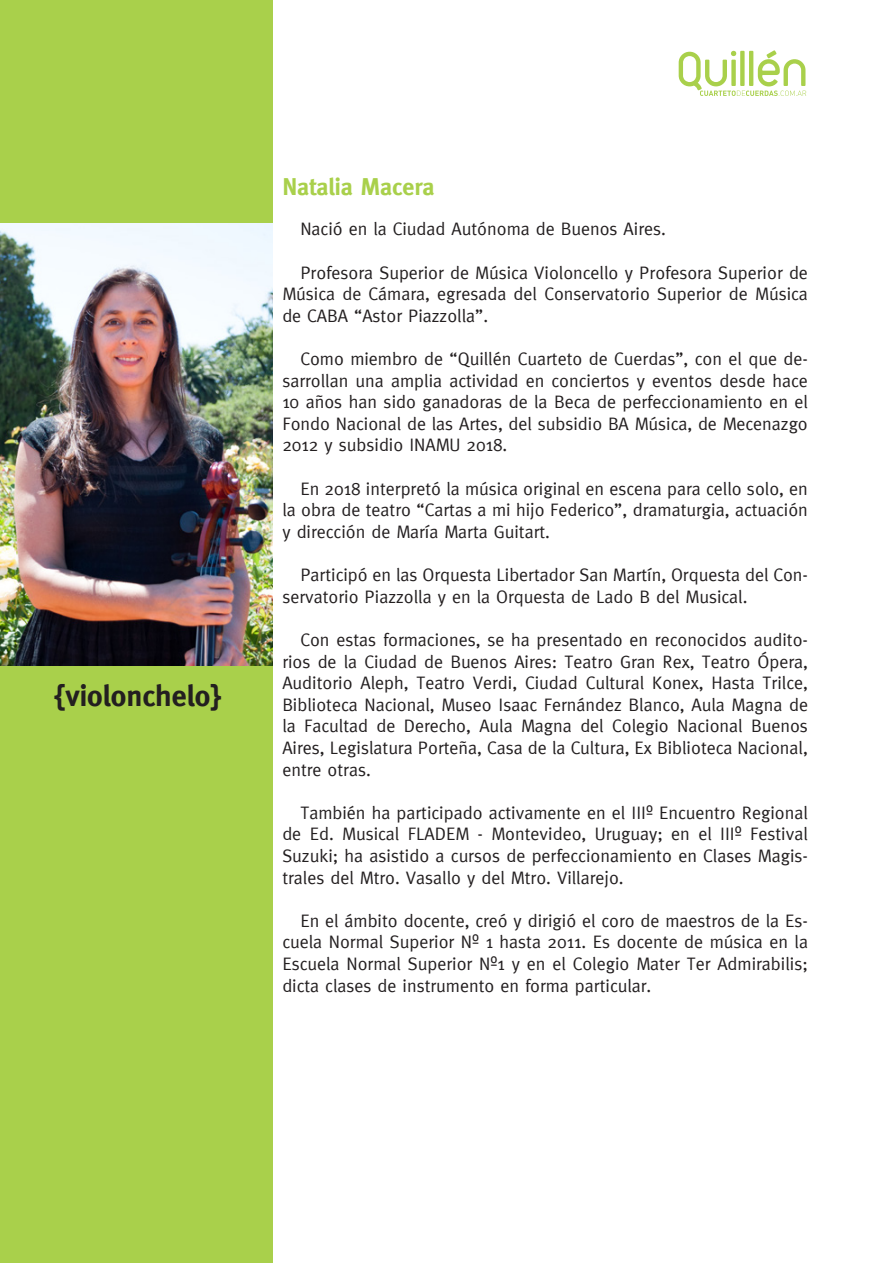
<style>
.page{position:relative;width:893px;height:1263px;background:#fff}
.page>*{position:absolute;margin:0;border:0;box-sizing:border-box;transform-origin:0 0}
.titulo{font:700 30px "Meta";color:#231f20}
.nombres{font:700 24px "Meta";color:#a9d04b}
.estilo1{font:18px/21.6px "Meta";color:#231f20;text-align:justify}
</style>
<div class="page">
<svg style="left:679px;top:50px;width:127px;height:46px"></svg>
<div style="left:0;top:0;width:272px;height:1263px;background:#a9d04b"></div>
<img style="left:0;top:223px;width:272px;height:442px">
<p class="titulo" style="left:54px;top:678px;width:169px">{violonchelo}</p>
<p class="nombres" style="left:282px;top:173px;width:154px">Natalia Macera</p>
<p class="estilo1" style="left:300px;top:218px;width:367px">Nació en la Ciudad Autónoma de Buenos Aires.</p>
<p class="estilo1" style="left:282px;top:261px;width:527px;text-indent:18px">Profesora Superior de Música Violoncello y Profesora Superior de Música de Cámara, egresada del Conservatorio Superior de Música de CABA “Astor Piazzolla”.</p>
<p class="estilo1" style="left:282px;top:348px;width:527px;text-indent:18px">Como miembro de “Quillén Cuarteto de Cuerdas”, con el que de&shy;sarrollan una amplia actividad en conciertos y eventos desde hace 10 años han sido ganadoras de la Beca de perfeccionamiento en el Fondo Nacional de las Artes, del subsidio BA Música, de Mecenazgo 2012 y subsidio INAMU 2018.</p>
<p class="estilo1" style="left:282px;top:477px;width:527px;text-indent:18px">En 2018 interpretó la música original en escena para cello solo, en la obra de teatro “Cartas a mi hijo Federico”, dramaturgia, actuación y dirección de María Marta Guitart.</p>
<p class="estilo1" style="left:282px;top:564px;width:527px;text-indent:18px">Participó en las Orquesta Libertador San Martín, Orquesta del Con&shy;servatorio Piazzolla y en la Orquesta de Lado B del Musical.</p>
<p class="estilo1" style="left:282px;top:629px;width:527px;text-indent:18px">Con estas formaciones, se ha presentado en reconocidos audito&shy;rios de la Ciudad de Buenos Aires: Teatro Gran Rex, Teatro Ópera, Auditorio Aleph, Teatro Verdi, Ciudad Cultural Konex, Hasta Trilce, Biblioteca Nacional, Museo Isaac Fernández Blanco, Aula Magna de la Facultad de Derecho, Aula Magna del Colegio Nacional Buenos Aires, Legislatura Porteña, Casa de la Cultura, Ex Biblioteca Nacional, entre otras.</p>
<p class="estilo1" style="left:282px;top:801px;width:527px;text-indent:18px">También ha participado activamente en el IIIº Encuentro Regional de Ed. Musical FLADEM - Montevideo, Uruguay; en el IIIº Festival Suzuki; ha asistido a cursos de perfeccionamiento en Clases Magis&shy;trales del Mtro. Vasallo y del Mtro. Villarejo.</p>
<p class="estilo1" style="left:282px;top:909px;width:527px;text-indent:18px">En el ámbito docente, creó y dirigió el coro de maestros de la Es&shy;cuela Normal Superior Nº 1 hasta 2011. Es docente de música en la Escuela Normal Superior Nº1 y en el Colegio Mater Ter Admirabilis; dicta clases de instrumento en forma particular.</p>
</div>
